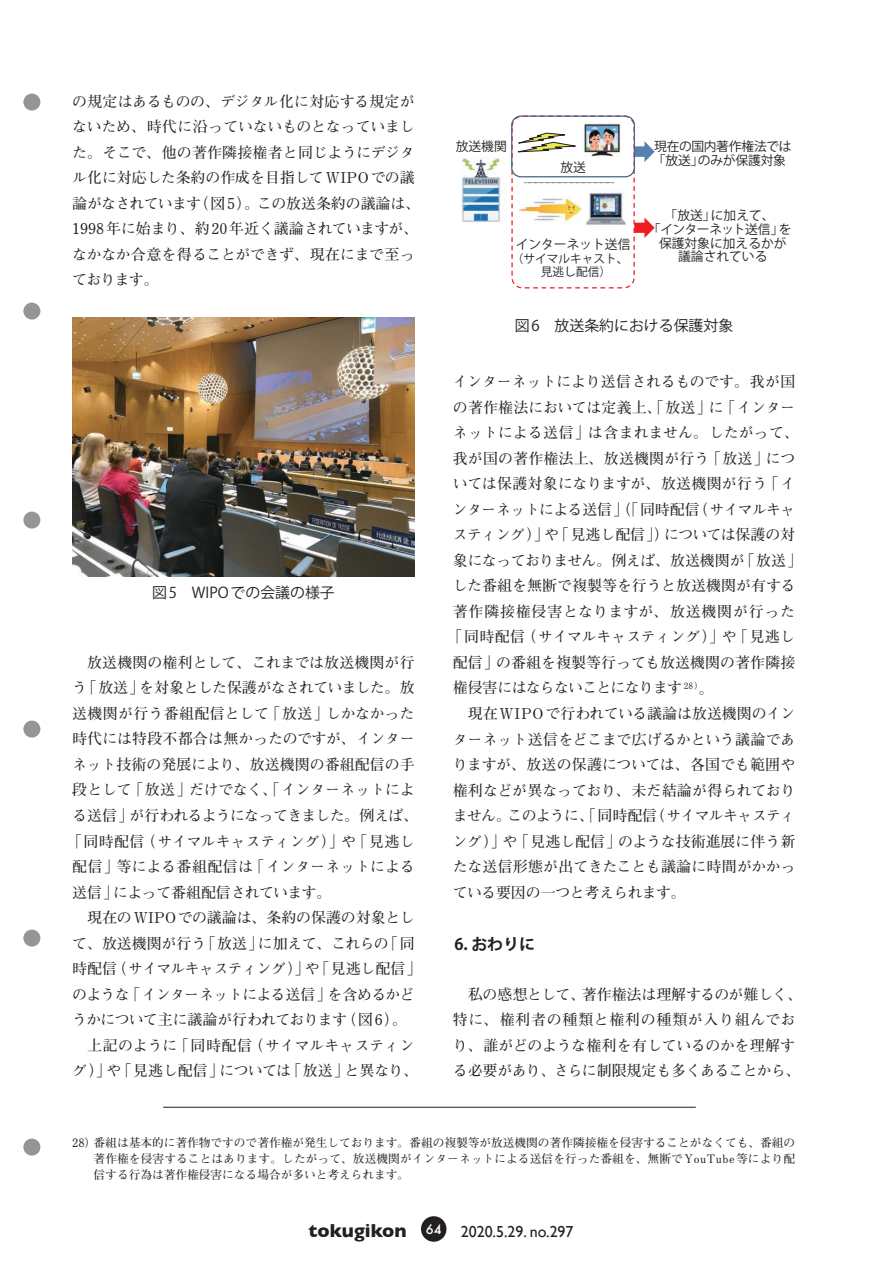
<style>
.page{position:relative;width:893px;height:1263px;background:#fff}
.page>*{position:absolute;margin:0;border:0;box-sizing:border-box;transform-origin:0 0}
.t1{font:15.9px "Gill Sans";color:#231f20}
.t2{font:700 15.9px "Koz Go Pro";color:#231f20}
.t3{font:700 14.85px/25.5px "Futo Min A101 Pro";color:#231f20}
.t4{font:700 14.85px "Futo Min A101 Pro";letter-spacing:-.05em;color:#231f20}
.t5{font:700 14.85px "Futo Min A101 Pro";letter-spacing:-.02em;color:#231f20}
.t6{font:700 14.85px "Futo Min A101 Pro";letter-spacing:.02em;color:#231f20}
.t7{font:700 14.85px "Futo Min A101 Pro";letter-spacing:-.025em;color:#231f20}
.t8{font:700 14.85px "Futo Min A101 Pro";letter-spacing:.025em;color:#231f20}
.t9{font:14.85px "Koz Go Pro";color:#231f20}
.t10{font:700 14.85px "Futo Min A101 Pro";letter-spacing:.06em;color:#231f20}
.t11{font:12.75px/13.8px "Koz Go Pro";color:#231f20}
.t12{font:700 11.7px/15.9px "Futo Min A101 Pro";color:#231f20;text-align:justify}
.t13{font:11.7px/13.8px "Koz Go Pro";color:#231f20}
.s1{font-weight:700;font-size:19.2px}
</style>
<div class="page">
<div style="left:23px;top:1138px;width:17px;height:17px;background:#939598;border-radius:50%"></div>
<div style="left:23px;top:929px;width:17px;height:17px;background:#939598;border-radius:50%"></div>
<div style="left:23px;top:720px;width:17px;height:18px;background:#939598;border-radius:50%"></div>
<div style="left:23px;top:303px;width:17px;height:17px;background:#939598;border-radius:50%"></div>
<div style="left:23px;top:512px;width:17px;height:17px;background:#939598;border-radius:50%"></div>
<div style="left:23px;top:94px;width:17px;height:17px;background:#939598;border-radius:50%"></div>
<div style="left:421px;top:1216px;width:25px;height:26px;background:#231f20;border-radius:50%"></div>
<hr style="left:163px;top:1107px;width:533px;height:1px;background:#231f20">
<img style="left:72px;top:317px;width:343px;height:260px">
<img style="left:583px;top:122px;width:38px;height:35px">
<img style="left:519px;top:196px;width:63px;height:26px">
<svg style="left:517px;top:133px;width:59px;height:20px"></svg>
<svg style="left:524px;top:182px;width:90px;height:1px"></svg>
<img style="left:585px;top:192px;width:41px;height:34px">
<div style="left:511px;top:115px;width:124px;height:173px;border:1px dashed #ee1d23;border-radius:10px"></div>
<svg style="left:635px;top:141px;width:20px;height:21px"></svg>
<div style="left:511px;top:115px;width:124px;height:62px;border:1px solid #4b648b;border-radius:9px"></div>
<svg style="left:634px;top:217px;width:21px;height:21px"></svg>
<img style="left:462px;top:158px;width:39px;height:65px">
<p class="t3" style="left:72px;top:86px;width:349px">の規定はあるものの、デジタル化に対応する規定がないため、時代に沿っていないものとなっていました。そこで、他の著作隣接権者と同じようにデジタル化に対応した条約の作成を目指してWIPOでの議論がなされています（図5）。この放送条約の議論は、<br>1998年に始まり、約20年近く議論されていますが、なかなか合意を得ることができず、現在にまで至っております。</p>
<p class="t9" style="left:152px;top:583px;width:184px">図 5　WIPOでの会議の様子</p>
<p class="t3" style="left:72px;top:648px;width:344px">　放送機関の権利として、これまでは放送機関が行</p>
<p class="t4" style="left:72px;top:676px;width:344px">う「放送」を対象とした保護がなされていました。放</p>
<p class="t8" style="left:72px;top:702px;width:344px">送機関が行う番組配信として「放送」しかなかった</p>
<p class="t6" style="left:72px;top:727px;width:344px">時代には特段不都合は無かったのですが、インター</p>
<p class="t3" style="left:72px;top:750px;width:344px">ネット技術の発展により、放送機関の番組配信の手</p>
<p class="t3" style="left:72px;top:775px;width:344px">段として「放送」だけでなく、「インターネットによ</p>
<p class="t4" style="left:72px;top:804px;width:348px">る送信」が行われるようになってきました。例えば、</p>
<p class="t5" style="left:67px;top:829px;width:349px">「同時配信（サイマルキャスティング）」や「見逃し</p>
<p class="t3" style="left:72px;top:852px;width:344px">配信」等による番組配信は「インターネットによる</p>
<p class="t7" style="left:72px;top:880px;width:260px">送信」によって番組配信されています。</p>
<p class="t3" style="left:72px;top:903px;width:344px">　現在のWIPOでの議論は、条約の保護の対象とし</p>
<p class="t3" style="left:72px;top:928px;width:344px">て、放送機関が行う「放送」に加えて、これらの「同</p>
<p class="t7" style="left:72px;top:957px;width:351px">時配信（サイマルキャスティング）」や「見逃し配信」</p>
<p class="t4" style="left:72px;top:982px;width:344px">のような「インターネットによる送信」を含めるかど</p>
<p class="t4" style="left:72px;top:1008px;width:336px">うかについて主に議論が行われております（図 6 ）。</p>
<p class="t3" style="left:72px;top:1030px;width:344px">　上記のように「同時配信（サイマルキャスティン</p>
<p class="t3" style="left:72px;top:1056px;width:348px">グ）」や「見逃し配信」については「放送」と異なり、</p>
<p class="t11" style="left:456px;top:139px;width:53px">放送機関</p>
<p class="t11" style="left:560px;top:161px;width:27px">放送</p>
<p class="t11" style="left:516px;top:238px;width:116px">インターネット送信</p>
<p class="t13" style="left:541px;top:252px;width:89px;text-indent:-29px">（サイマルキャスト、見逃し配信）</p>
<p class="t11" style="left:653px;top:140px;width:140px">現在の国内著作権法では「放送」のみが保護対象</p>
<p class="t11" style="left:648px;top:209px;width:145px;text-align:center">「放送」に加えて、<br>「インターネット送信」を保護対象に加えるかが<br>議論されている</p>
<p class="t9" style="left:515px;top:315px;width:220px">図 6　放送条約における保護対象</p>
<p class="t5" style="left:453px;top:370px;width:344px">インターネットにより送信されるものです。我が国</p>
<p class="t6" style="left:453px;top:396px;width:344px">の著作権法においては定義上、「放送」に「インター</p>
<p class="t3" style="left:453px;top:418px;width:347px">ネットによる送信」は含まれません。したがって、</p>
<p class="t3" style="left:453px;top:444px;width:344px">我が国の著作権法上、放送機関が行う「放送」につ</p>
<p class="t8" style="left:453px;top:472px;width:344px">いては保護対象になりますが、放送機関が行う「イ</p>
<p class="t4" style="left:453px;top:498px;width:344px">ンターネットによる送信」（「同時配信（サイマルキャ</p>
<p class="t3" style="left:453px;top:520px;width:344px">スティング）」や「見逃し配信」）については保護の対</p>
<p class="t7" style="left:453px;top:549px;width:351px">象になっておりません。例えば、放送機関が「放送」</p>
<p class="t3" style="left:453px;top:571px;width:344px">した番組を無断で複製等を行うと放送機関が有する</p>
<p class="t10" style="left:453px;top:600px;width:344px">著作隣接権侵害となりますが、放送機関が行った</p>
<p class="t5" style="left:447px;top:625px;width:349px">「同時配信（サイマルキャスティング）」や「見逃し</p>
<p class="t3" style="left:453px;top:648px;width:344px">配信」の番組を複製等行っても放送機関の著作隣接</p>
<p class="t4" style="left:453px;top:676px;width:262px">権侵害にはならないことになります <sup>28）</sup>。</p>
<p class="t3" style="left:453px;top:699px;width:344px">　現在WIPOで行われている議論は放送機関のイン</p>
<p class="t5" style="left:453px;top:727px;width:344px">ターネット送信をどこまで広げるかという議論であ</p>
<p class="t3" style="left:453px;top:750px;width:344px">りますが、放送の保護については、各国でも範囲や</p>
<p class="t6" style="left:453px;top:778px;width:344px">権利などが異なっており、未だ結論が得られており</p>
<p class="t4" style="left:453px;top:804px;width:344px">ません。このように、「同時配信（サイマルキャスティ</p>
<p class="t3" style="left:453px;top:826px;width:344px">ング）」や「見逃し配信」のような技術進展に伴う新</p>
<p class="t6" style="left:453px;top:855px;width:344px">たな送信形態が出てきたことも議論に時間がかかっ</p>
<p class="t7" style="left:453px;top:880px;width:234px">ている要因の一つと考えられます。</p>
<p class="t2" style="left:454px;top:933px;width:82px">6. おわりに</p>
<p class="t3" style="left:453px;top:979px;width:351px">　私の感想として、著作権法は理解するのが難しく、特に、権利者の種類と権利の種類が入り組んでおり、誰がどのような権利を有しているのかを理解する必要があり、さらに制限規定も多くあることから、</p>
<p class="t12" style="left:94px;top:1133px;width:703px;text-indent:-21px">28）番組は基本的に著作物ですので著作権が発生しております。番組の複製等が放送機関の著作隣接権を侵害することがなくても、番組の著作権を侵害することはあります。したがって、放送機関がインターネットによる送信を行った番組を、無断でYouTube等により配信する行為は著作権侵害になる場合が多いと考えられます。</p>
<p class="t1" style="left:309px;top:1222px;width:266px"><span class="s1">tokugikon</span> <sup>64</sup> 2020.5.29. no.297</p>
</div>
